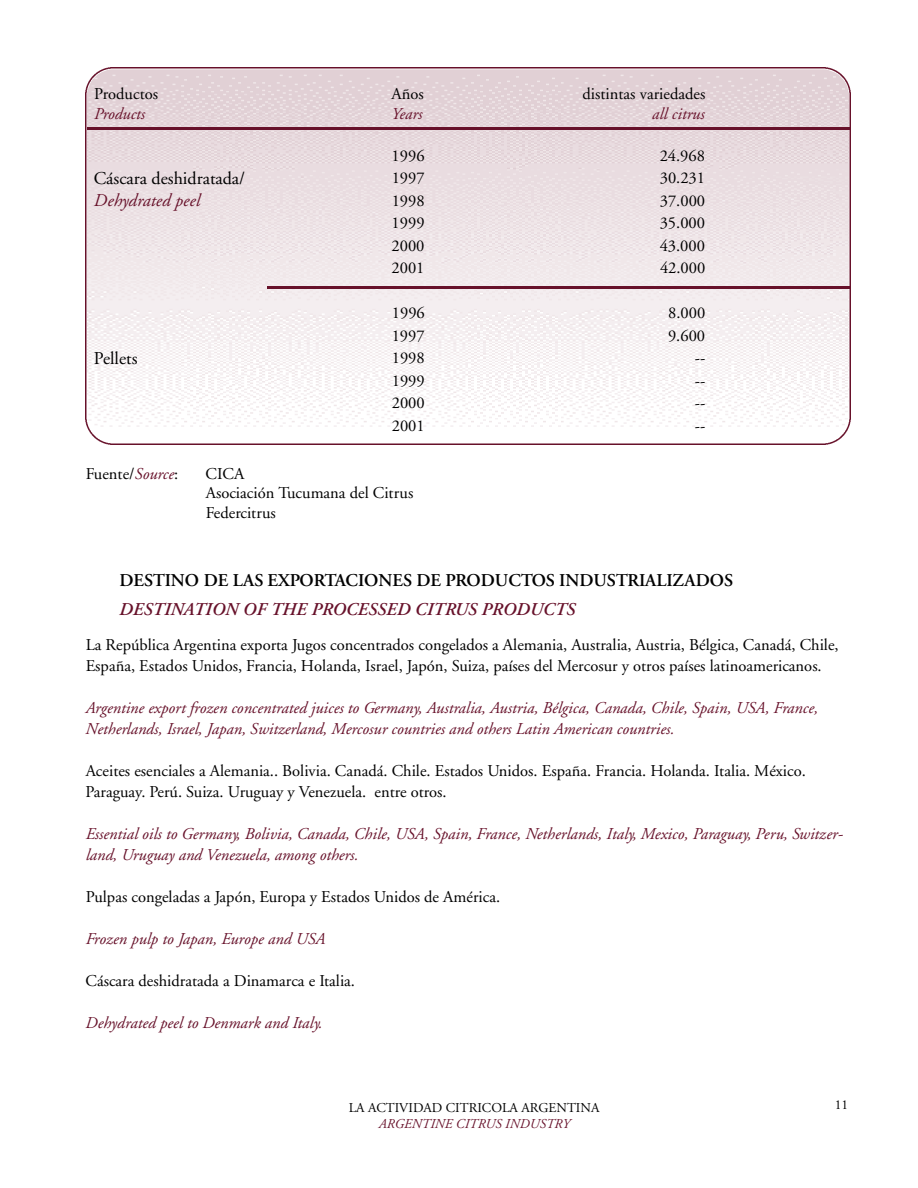
<style>
.page{position:relative;width:918px;height:1188px;background:#fff}
.page>*{position:absolute;margin:0;border:0;box-sizing:border-box;transform-origin:0 0}
.t1{font:600 18px "Adobe Garamond";color:#000}
.t2{font:italic 600 18px "Adobe Garamond";color:#67112a}
.t3{font:18px "Adobe Garamond";color:#000}
.t4{font:italic 18px "Adobe Garamond";color:#67112a}
.t5{font:16.5px/19.5px "Adobe Garamond";color:#000}
.t6{font:italic 16.5px/21px "Adobe Garamond";color:#67112a}
.t7{font:13.5px "Adobe Garamond";color:#000}
.t8{font:italic 13.5px "Adobe Garamond";color:#67112a}
.s1{font-style:italic;color:#67112a}
</style>
<div class="page">
<img style="left:86px;top:68px;width:764px;height:376px">
<hr style="left:87px;top:127px;width:763px;height:3px;background:#67112a">
<hr style="left:267px;top:286px;width:583px;height:3px;background:#67112a">
<p class="t5" style="left:94px;top:86px;width:66px">Productos</p>
<p class="t5" style="left:392px;top:86px;width:34px">Años</p>
<p class="t5" style="left:583px;top:86px;width:124px">distintas variedades</p>
<p class="t6" style="left:94px;top:105px;width:53px">Products</p>
<p class="t6" style="left:392px;top:105px;width:32px">Years</p>
<p class="t6" style="left:652px;top:105px;width:54px">all citrus</p>
<p class="t5" style="left:392px;top:147px;width:34px">1996</p>
<p class="t5" style="left:660px;top:147px;width:47px">24.968</p>
<p class="t3" style="left:94px;top:171px;width:153px">Cáscara deshidratada/</p>
<p class="t5" style="left:392px;top:170px;width:34px">1997</p>
<p class="t5" style="left:660px;top:170px;width:47px">30.231</p>
<p class="t4" style="left:94px;top:193px;width:108px">Dehydrated peel</p>
<p class="t5" style="left:392px;top:192px;width:34px">1998</p>
<p class="t5" style="left:660px;top:192px;width:47px">37.000</p>
<p class="t5" style="left:392px;top:215px;width:34px">1999</p>
<p class="t5" style="left:660px;top:215px;width:47px">35.000</p>
<p class="t5" style="left:392px;top:237px;width:34px">2000</p>
<p class="t5" style="left:660px;top:237px;width:47px">43.000</p>
<p class="t5" style="left:392px;top:260px;width:34px">2001</p>
<p class="t5" style="left:660px;top:260px;width:47px">42.000</p>
<p class="t5" style="left:392px;top:305px;width:34px">1996</p>
<p class="t5" style="left:668px;top:305px;width:39px">8.000</p>
<p class="t5" style="left:392px;top:327px;width:34px">1997</p>
<p class="t5" style="left:668px;top:327px;width:39px">9.600</p>
<p class="t3" style="left:94px;top:351px;width:45px">Pellets</p>
<p class="t5" style="left:392px;top:350px;width:34px">1998</p>
<p class="t5" style="left:695px;top:350px;width:12px">--</p>
<p class="t5" style="left:392px;top:372px;width:34px">1999</p>
<p class="t5" style="left:695px;top:372px;width:12px">--</p>
<p class="t5" style="left:392px;top:395px;width:34px">2000</p>
<p class="t5" style="left:695px;top:395px;width:12px">--</p>
<p class="t5" style="left:392px;top:417px;width:34px">2001</p>
<p class="t5" style="left:695px;top:417px;width:12px">--</p>
<p class="t5" style="left:86px;top:465px;width:94px">Fuente/<span class="s1">Source</span>:</p>
<p class="t5" style="left:206px;top:465px;width:209px">CICA<br>Asociación Tucumana del Citrus<br>Federcitrus</p>
<p class="t1" style="left:120px;top:573px;width:615px">DESTINO DE LAS EXPORTACIONES DE PRODUCTOS INDUSTRIALIZADOS</p>
<p class="t2" style="left:119px;top:602px;width:457px">DESTINATION OF THE PROCESSED CITRUS PRODUCTS</p>
<p class="t5" style="left:86px;top:636px;width:755px;line-height:21px">La República Argentina exporta Jugos concentrados congelados a Alemania, Australia, Austria, Bélgica, Canadá, Chile,<br>España, Estados Unidos, Francia, Holanda, Israel, Japón, Suiza, países del Mercosur y otros países latinoamericanos.</p>
<p class="t6" style="left:86px;top:699px;width:734px">Argentine export frozen concentrated juices to Germany, Australia, Austria, Bélgica, Canada, Chile, Spain, USA, France,<br>Netherlands, Israel, Japan, Switzerland, Mercosur countries and others Latin American countries.</p>
<p class="t5" style="left:86px;top:762px;width:722px;line-height:21px">Aceites esenciales a Alemania.. Bolivia. Canadá. Chile. Estados Unidos. España. Francia. Holanda. Italia. México.<br>Paraguay. Perú. Suiza. Uruguay y Venezuela. entre otros.</p>
<p class="t6" style="left:86px;top:825px;width:758px">Essential oils to Germany, Bolivia, Canada, Chile, USA, Spain, France, Netherlands, Italy, Mexico, Paraguay, Peru, Switzer&shy;land, Uruguay and Venezuela, among others.</p>
<p class="t5" style="left:86px;top:888px;width:416px">Pulpas congeladas a Japón, Europa y Estados Unidos de América.</p>
<p class="t6" style="left:86px;top:930px;width:241px">Frozen pulp to Japan, Europe and USA</p>
<p class="t5" style="left:86px;top:972px;width:271px">Cáscara deshidratada a Dinamarca e Italia.</p>
<p class="t6" style="left:86px;top:1014px;width:239px">Dehydrated peel to Denmark and Italy.</p>
<p class="t7" style="left:349px;top:1102px;width:252px">LA ACTIVIDAD CITRICOLA ARGENTINA</p>
<p class="t8" style="left:379px;top:1118px;width:193px">ARGENTINE CITRUS INDUSTRY</p>
<p class="t7" style="left:835px;top:1099px;width:15px">11</p>
</div>
